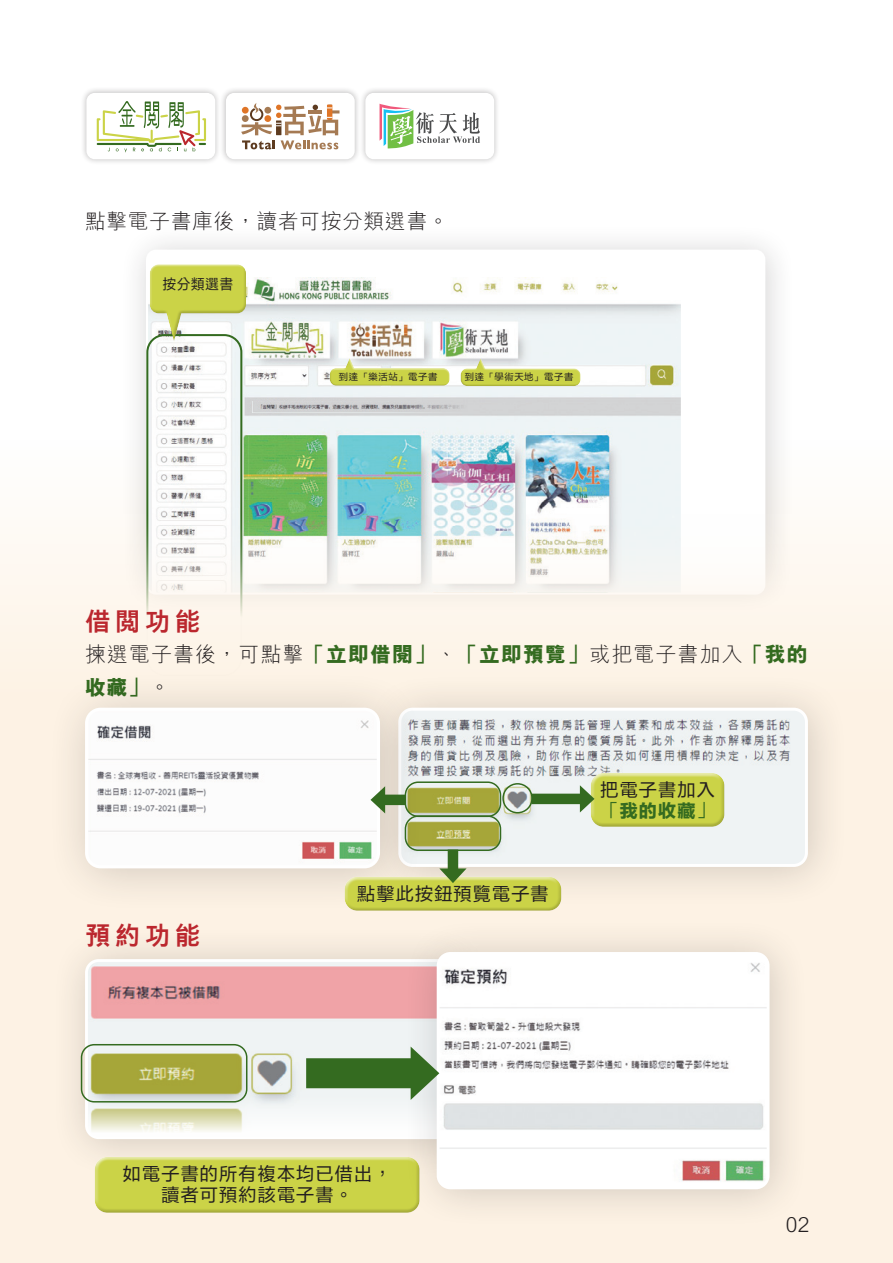
<style>
.page{position:relative;width:893px;height:1263px;background:#fff}
.page>*{position:absolute;margin:0;border:0;box-sizing:border-box;transform-origin:0 0}
.t1{font:800 25.5px "M Hei HK";letter-spacing:.17em;color:#bb272e}
.t2{font:300 21px/33px "M Hei HK";letter-spacing:.05em;color:#231f20}
.t3{font:300 21px "M Hei HK";letter-spacing:.02em;color:#231f20}
.t4{font:18px/21px "FZLTHB BIG5 0";letter-spacing:.07em;color:#231f20;text-align:center}
.t5{font:18px "FZLTDHB BIG5 0";color:#346b20}
.t6{font:14.25px "FZLTHB BIG5 0";letter-spacing:.07em;color:#231f20;scale:.94 1}
.t7{font:9.3px "FZLTHB BIG5 0";letter-spacing:.07em;color:#231f20}
.s1{font-weight:800;color:#346b20}
.s2{font-family:"M Hei HK";font-weight:700}
</style>
<div class="page">
<div style="left:0;top:234px;width:893px;height:1029px;background:linear-gradient(to bottom,#fffefe,#fceedb)"></div>
<div style="left:362px;top:671px;width:489px;height:238px;background:#231f20;opacity:.2"></div>
<img style="left:427px;top:709px;width:379px;height:156px">
<div style="left:398px;top:708px;width:410px;height:159px;border:3px solid #fff;border-radius:13px"></div>
<div style="left:45px;top:668px;width:382px;height:247px;background:#231f20;opacity:.2"></div>
<img style="left:87px;top:709px;width:291px;height:158px">
<div style="left:85px;top:708px;width:295px;height:160px;border:3px solid #fff;border-radius:14px"></div>
<div style="left:405px;top:781px;width:96px;height:36px;border:2px solid #346b20;border-radius:13px"></div>
<div style="left:405px;top:815px;width:96px;height:36px;border:2px solid #346b20;border-radius:13px"></div>
<div style="left:380px;top:795px;width:26px;height:10px;background:#346b20"></div>
<svg style="left:370px;top:786px;width:15px;height:27px"></svg>
<div style="left:589px;top:770px;width:136px;height:52px;background:#fff;opacity:.75"></div>
<div style="left:589px;top:776px;width:136px;height:51px;background:#231f20;opacity:.2"></div>
<div style="left:343px;top:874px;width:219px;height:32px;background:#fff;opacity:.75"></div>
<div style="left:343px;top:880px;width:219px;height:32px;background:#231f20;opacity:.2"></div>
<div style="left:448px;top:849px;width:10px;height:25px;background:#346b20"></div>
<svg style="left:439px;top:868px;width:28px;height:15px"></svg>
<div style="left:502px;top:783px;width:31px;height:30px;border:2px solid #346b20;border-radius:50%"></div>
<div style="left:531px;top:794px;width:54px;height:10px;background:#346b20"></div>
<svg style="left:580px;top:785px;width:14px;height:27px"></svg>
<div style="left:119px;top:222px;width:678px;height:404px;background:#231f20;opacity:.2"></div>
<div style="left:147px;top:251px;width:617px;height:343px;background:#fff;border-radius:9px"></div>
<img style="left:149px;top:277px;width:532px;height:317px">
<div style="left:146px;top:250px;width:619px;height:345px;border:2px solid #fff;border-radius:9px"></div>
<div style="left:146px;top:334px;width:96px;height:342px;border:2px solid #346b20;border-radius:17px"></div>
<div style="left:146px;top:262px;width:101px;height:81px;background:#fff;opacity:.75"></div>
<div style="left:148px;top:267px;width:99px;height:76px;background:#231f20;opacity:.2"></div>
<div style="left:50px;top:924px;width:444px;height:256px;background:#231f20;opacity:.2"></div>
<img style="left:86px;top:960px;width:316px;height:178px">
<div style="left:85px;top:959px;width:368px;height:180px;border:3px solid #fff;border-radius:12px"></div>
<div style="left:81px;top:1044px;width:166px;height:58px;border:2px solid #346b20;border-radius:13px"></div>
<div style="left:93px;top:1154px;width:327px;height:54px;background:#fff;opacity:.75"></div>
<div style="left:93px;top:1160px;width:327px;height:53px;background:#231f20;opacity:.2"></div>
<div style="left:402px;top:917px;width:409px;height:313px;background:#231f20;opacity:.2"></div>
<img style="left:438px;top:953px;width:330px;height:235px">
<div style="left:437px;top:952px;width:332px;height:237px;border:3px solid #fff;border-radius:12px"></div>
<div style="left:306px;top:1058px;width:116px;height:30px;background:#346b20"></div>
<svg style="left:411px;top:1046px;width:28px;height:54px"></svg>
<img style="left:252px;top:401px;width:278px;height:11px">
<div style="left:459px;top:358px;width:123px;height:30px;background:#231f20;opacity:.2"></div>
<div style="left:329px;top:358px;width:122px;height:30px;background:#231f20;opacity:.2"></div>
<div style="left:359px;top:87px;width:141px;height:78px;background:#231f20;opacity:.3"></div>
<div style="left:365px;top:93px;width:129px;height:66px;background:#fff;border-radius:8px"></div>
<svg style="left:380px;top:104px;width:100px;height:45px"></svg>
<div style="left:220px;top:87px;width:141px;height:78px;background:#231f20;opacity:.3"></div>
<div style="left:226px;top:93px;width:129px;height:66px;background:#fff;border-radius:8px"></div>
<svg style="left:241px;top:103px;width:98px;height:46px"></svg>
<div style="left:80px;top:87px;width:141px;height:78px;background:#231f20;opacity:.3"></div>
<div style="left:86px;top:93px;width:129px;height:66px;background:#fff;border-radius:8px"></div>
<svg style="left:97px;top:101px;width:109px;height:51px"></svg>
<p class="t3" style="left:85px;top:207px;width:365px">點擊電子書庫後，讀者可按分類選書。</p>
<p class="t6" style="left:163px;top:276px;width:76px">按分類選書</p>
<p class="t7" style="left:339px;top:371px;width:100px">到達「樂活站」電子書</p>
<p class="t7" style="left:465px;top:372px;width:110px">到達「學術天地」電子書</p>
<h1 class="t1" style="left:85px;top:609px;width:117px">借閱功能</h1>
<p class="t2" style="left:85px;top:637px;width:724px">揀選電子書後，可點擊<span class="s1">「立即借閱」</span>、<span class="s1">「立即預覽」</span>或把電子書加入<span class="s1">「我的收藏」</span>。</p>
<h1 class="t1" style="left:85px;top:922px;width:117px">預約功能</h1>
<p class="t4" style="left:357px;top:883px;width:193px">點擊此按鈕預覽電子書</p>
<p class="t4" style="left:600px;top:779px;width:116px">把電子書加入</p>
<p class="t5" style="left:600px;top:801px;width:116px"><span class="s2">「</span>我的收藏<span class="s2">」</span></p>
<p class="t4" style="left:123px;top:1163px;width:270px">如電子書的所有複本均已借出，讀者可預約該電子書。</p>
<p class="t3" style="left:786px;top:1209px;width:25px">02</p>
</div>
